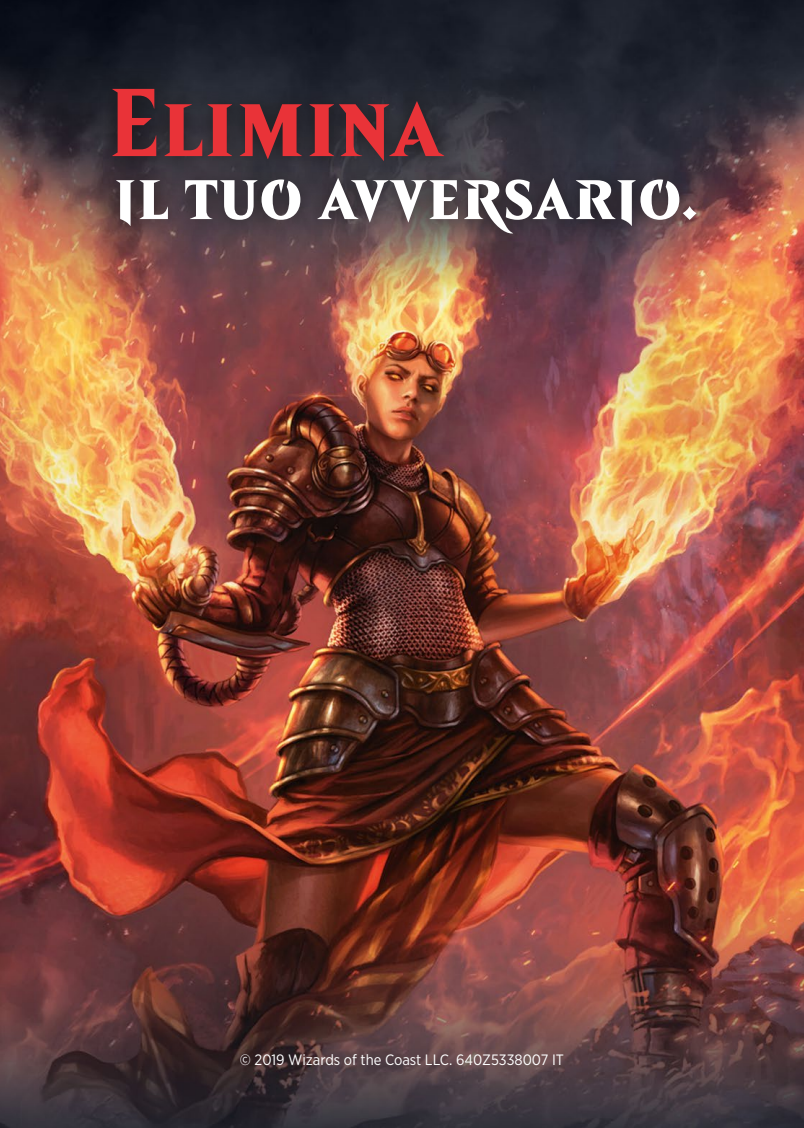
<style>
.page{position:relative;width:804px;height:1128px;background:#fff}
.page>*{position:absolute;margin:0;border:0;box-sizing:border-box;transform-origin:0 0}
.t1{font:700 96px "Beleren 2016 Small Caps";letter-spacing:-.01em;color:#e93338}
.t2{font:700 72px "Beleren 2016 Small Caps";color:#fff}
.t3{font:15px "Gotham Narrow";color:#fff}
</style>
<div class="page">
<img style="left:0;top:0;width:804px;height:1128px">
<div style="left:96px;top:70px;width:617px;height:181px;background:#1a1818;opacity:.75"></div>
<p class="t1" style="left:108px;top:62px;width:336px">Elimina</p>
<p class="t2" style="left:113px;top:149px;width:588px">il tuo avversario.</p>
<p class="t3" style="left:240px;top:1050px;width:325px">© 2019 Wizards of the Coast LLC. 640Z5338007 IT</p>
</div>
